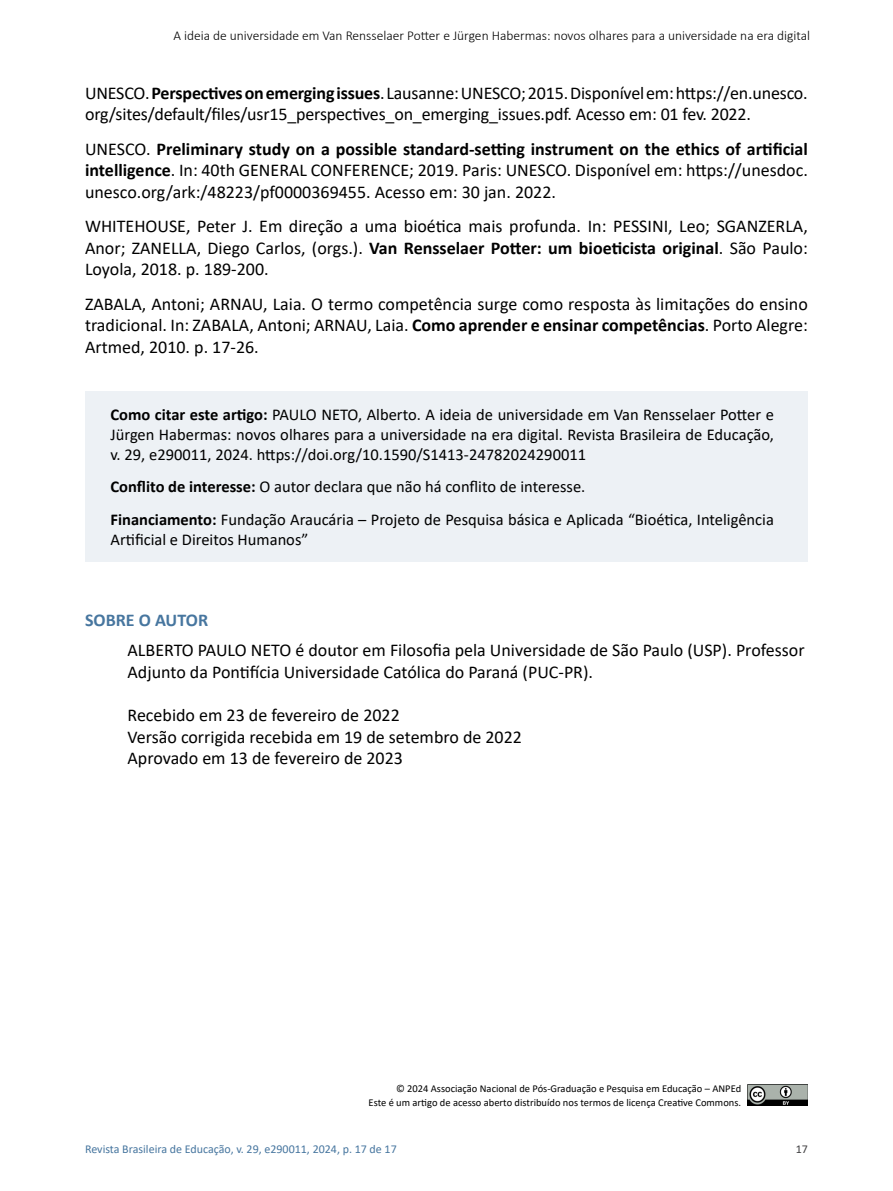
<style>
.page{position:relative;width:893px;height:1191px;background:#fff}
.page>*{position:absolute;margin:0;border:0;box-sizing:border-box;transform-origin:0 0}
.t1{font:18px/21.6px "Calibri";color:#000}
.t2{font:700 18px "Calibri";color:#47769f}
.t3{font:16.5px/19.8px "Calibri";color:#000;text-align:justify}
.t4{font:300 13.5px "Calibri";color:#000}
.t5{font:12px "Calibri";color:#47769f}
.t6{font:12px "Calibri";color:#414042}
.t7{font:10.5px/13.5px "Calibri";color:#000;text-align:right}
.s1{font-weight:700}
</style>
<div class="page">
<img style="left:747px;top:1084px;width:61px;height:22px">
<div style="left:85px;top:391px;width:723px;height:171px;background:#edf1f5"></div>
<p class="t4" style="left:173px;top:27px;width:638px">A ideia de universidade em Van Rensselaer Potter e Jürgen Habermas: novos olhares para a universidade na era digital</p>
<p class="t1" style="left:85px;top:81px;width:724px">UNESCO. <span class="s1">Perspectives on emerging issues</span>. Lausanne: UNESCO; 2015. Disponível em: https://en.unesco. org/sites/default/files/usr15_perspectives_on_emerging_issues.pdf. Acesso em: 01 fev. 2022.</p>
<p class="t1" style="left:85px;top:137px;width:724px;text-align:justify">UNESCO. <span class="s1">Preliminary study on a possible standard-setting instrument on the ethics of artificial intelligence</span>. In: 40th GENERAL CONFERENCE; 2019. Paris: UNESCO. Disponível em: https://unesdoc. unesco.org/ark:/48223/pf0000369455. Acesso em: 30 jan. 2022.</p>
<p class="t1" style="left:85px;top:215px;width:724px;text-align:justify">WHITEHOUSE, Peter J. Em direção a uma bioética mais profunda. In: PESSINI, Leo; SGANZERLA, Anor; ZANELLA, Diego Carlos, (orgs.). <span class="s1">Van Rensselaer Potter: um bioeticista original</span>. São Paulo:<br>Loyola, 2018. p. 189-200.</p>
<p class="t1" style="left:85px;top:292px;width:724px;text-align:justify">ZABALA, Antoni; ARNAU, Laia. O termo competência surge como resposta às limitações do ensino tradicional. In: ZABALA, Antoni; ARNAU, Laia. <span class="s1">Como aprender e ensinar competências</span>. Porto Alegre:<br>Artmed, 2010. p. 17-26.</p>
<p class="t3" style="left:111px;top:404px;width:665px"><span class="s1">Como citar este artigo:</span> PAULO NETO, Alberto. A ideia de universidade em Van Rensselaer Potter e Jürgen Habermas: novos olhares para a universidade na era digital. Revista Brasileira de Educação, v. 29, e290011, 2024. https://doi.org/10.1590/S1413-24782024290011</p>
<p class="t3" style="left:111px;top:470px;width:665px;line-height:32.5px"><span class="s1">Conflito de interesse:</span> O autor declara que não há conflito de interesse.<br><span class="s1">Financiamento:</span> Fundação Araucária – Projeto de Pesquisa básica e Aplicada “Bioética, Inteligência</p>
<p class="t3" style="left:111px;top:529px;width:199px">Artificial e Direitos Humanos”</p>
<p class="t2" style="left:85px;top:607px;width:125px">SOBRE O AUTOR</p>
<p class="t1" style="left:128px;top:639px;width:679px">ALBERTO PAULO NETO é doutor em Filosofia pela Universidade de São Paulo (USP). Professor<br>Adjunto da Pontifícia Universidade Católica do Paraná (PUC-PR).</p>
<p class="t1" style="left:128px;top:703px;width:396px">Recebido em 23 de fevereiro de 2022<br>Versão corrigida recebida em 19 de setembro de 2022<br>Aprovado em 13 de fevereiro de 2023</p>
<p class="t7" style="left:369px;top:1081px;width:374px">© 2024 Associação Nacional de Pós-Graduação e Pesquisa em Educação – ANPEd<br>Este é um artigo de acesso aberto distribuído nos termos de licença Creative Commons.</p>
<p class="t5" style="left:85px;top:1141px;width:313px">Revista Brasileira de Educação, v. 29, e290011, 2024, p. 17 de 17</p>
<p class="t6" style="left:796px;top:1141px;width:14px">17</p>
</div>
